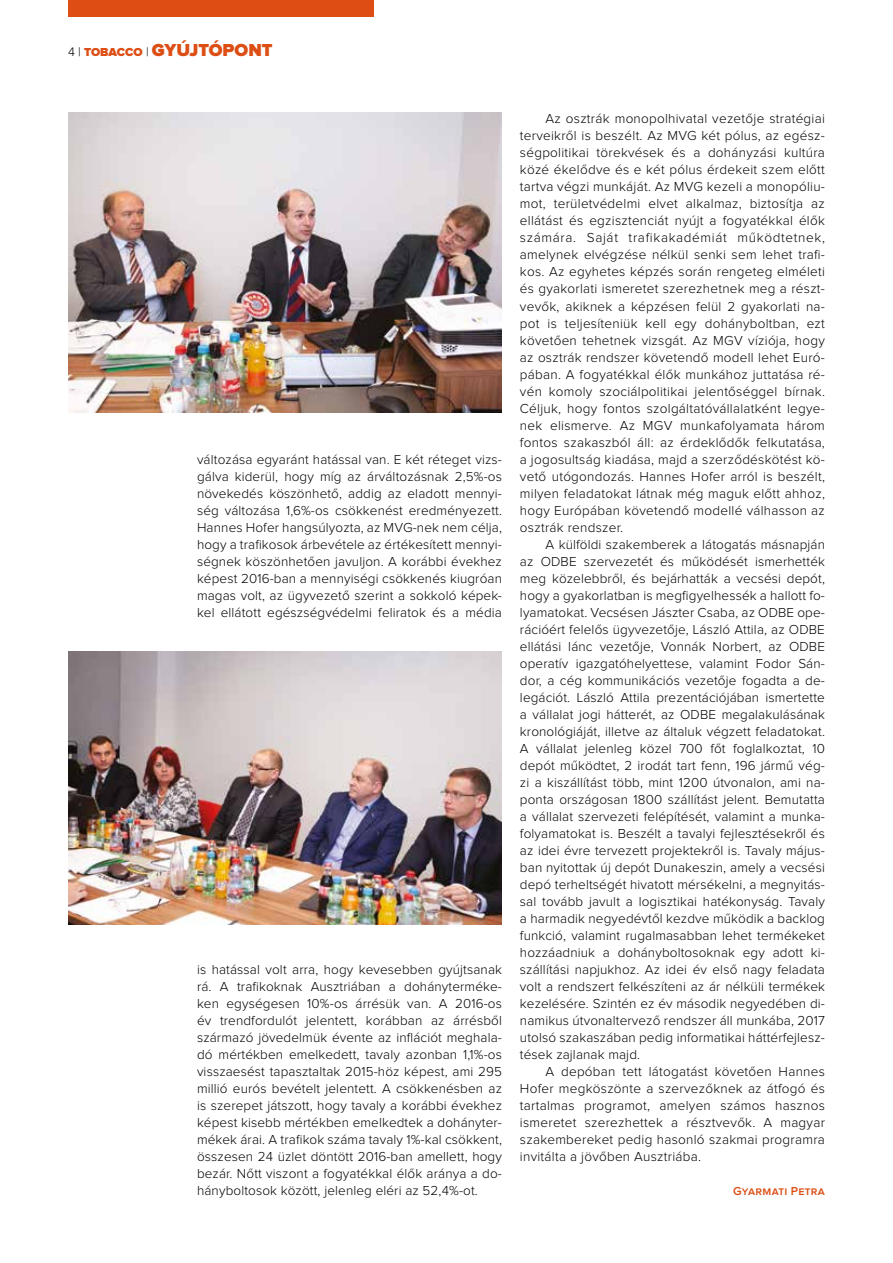
<style>
.page{position:relative;width:893px;height:1263px;background:#fff}
.page>*{position:absolute;margin:0;border:0;box-sizing:border-box;transform-origin:0 0}
.t1{font:900 18px "Proxima Nova";color:#dc4e14}
.t2{font:300 13.5px/17px "Proxima Nova";letter-spacing:.01em;color:#000;text-align:justify}
.t3{font:600 12px "Proxima Nova";letter-spacing:.02em;color:#dc4e14}
.s1{font-weight:300;font-size:12.75px;color:#000}
.s2{font-size:12px}
</style>
<div class="page">
<img style="left:68px;top:112px;width:434px;height:301px">
<img style="left:68px;top:652px;width:434px;height:273px">
<div style="left:68px;top:0;width:305px;height:17px;background:#dc4e14"></div>
<h1 class="t1" style="left:68px;top:42px;width:206px"><span class="s1">4 |</span> <span class="s2">TOBACCO</span> <span class="s1">|</span> GYÚJTÓPONT</h1>
<p class="t2" style="left:197px;top:451px;width:306px">változása egyaránt hatással van. E két réteget vizs&shy;gálva kiderül, hogy míg az árváltozásnak 2,5%-os növekedés köszönhető, addig az eladott mennyi&shy;ség változása 1,6%-os csökkenést eredményezett.<br>Hannes Hofer hangsúlyozta, az MVG-nek nem célja, hogy a trafikosok árbevétele az értékesített mennyi&shy;ségnek köszönhetően javuljon. A korábbi évekhez képest 2016-ban a mennyiségi csökkenés kiugróan magas volt, az ügyvezető szerint a sokkoló képek&shy;kel ellátott egészségvédelmi feliratok és a média</p>
<p class="t2" style="left:197px;top:961px;width:306px">is hatással volt arra, hogy kevesebben gyújtsanak rá. A trafikoknak Ausztriában a dohányterméke&shy;ken egységesen 10%-os árrésük van. A 2016-os év trendfordulót jelentett, korábban az árrésből származó jövedelmük évente az inflációt meghala&shy;dó mértékben emelkedett, tavaly azonban 1,1%-os visszaesést tapasztaltak 2015-höz képest, ami 295 millió eurós bevételt jelentett. A csökkenésben az is szerepet játszott, hogy tavaly a korábbi évekhez képest kisebb mértékben emelkedtek a dohányter&shy;mékek árai. A trafikok száma tavaly 1%-kal csökkent, összesen 24 üzlet döntött 2016-ban amellett, hogy bezár. Nőtt viszont a fogyatékkal élők aránya a do&shy;hányboltosok között, jelenleg eléri az 52,4%-ot.</p>
<p class="t2" style="left:520px;top:111px;width:306px;text-indent:26px">Az osztrák monopolhivatal vezetője stratégiai terveikről is beszélt. Az MVG két pólus, az egész&shy;ségpolitikai törekvések és a dohányzási kultúra közé ékelődve és e két pólus érdekeit szem előtt tartva végzi munkáját. Az MVG kezeli a monopóliu&shy;mot, területvédelmi elvet alkalmaz, biztosítja az ellátást és egzisztenciát nyújt a fogyatékkal élők számára. Saját trafikakadémiát működtetnek, amelynek elvégzése nélkül senki sem lehet trafi&shy;kos. Az egyhetes képzés során rengeteg elméleti és gyakorlati ismeretet szerezhetnek meg a részt&shy;vevők, akiknek a képzésen felül 2 gyakorlati na&shy;pot is teljesíteniük kell egy dohányboltban, ezt követően tehetnek vizsgát. Az MGV víziója, hogy az osztrák rendszer követendő modell lehet Euró&shy;pában. A fogyatékkal élők munkához juttatása ré&shy;vén komoly szociálpolitikai jelentőséggel bírnak.<br>Céljuk, hogy fontos szolgáltatóvállalatként legye&shy;nek elismerve. Az MGV munkafolyamata három fontos szakaszból áll: az érdeklődők felkutatása, a jogosultság kiadása, majd a szerződéskötést kö&shy;vető utógondozás. Hannes Hofer arról is beszélt, milyen feladatokat látnak még maguk előtt ahhoz, hogy Európában követendő modellé válhasson az osztrák rendszer.</p>
<p class="t2" style="left:520px;top:536px;width:306px;text-indent:26px">A külföldi szakemberek a látogatás másnapján az ODBE szervezetét és működését ismerhették meg közelebbről, és bejárhatták a vecsési depót, hogy a gyakorlatban is megfigyelhessék a hallott fo&shy;lyamatokat. Vecsésen Jászter Csaba, az ODBE ope&shy;rációért felelős ügyvezetője, László Attila, az ODBE ellátási lánc vezetője, Vonnák Norbert, az ODBE operatív igazgatóhelyettese, valamint Fodor Sán&shy;dor, a cég kommunikációs vezetője fogadta a de&shy;legációt. László Attila prezentációjában ismertette a vállalat jogi hátterét, az ODBE megalakulásának kronológiáját, illetve az általuk végzett feladatokat.<br>A vállalat jelenleg közel 700 főt foglalkoztat, 10 depót működtet, 2 irodát tart fenn, 196 jármű vég&shy;zi a kiszállítást több, mint 1200 útvonalon, ami na&shy;ponta országosan 1800 szállítást jelent. Bemutatta a vállalat szervezeti felépítését, valamint a munka&shy;folyamatokat is. Beszélt a tavalyi fejlesztésekről és az idei évre tervezett projektekről is. Tavaly május&shy;ban nyitottak új depót Dunakeszin, amely a vecsési depó terheltségét hivatott mérsékelni, a megnyitás&shy;sal tovább javult a logisztikai hatékonyság. Tavaly a harmadik negyedévtől kezdve működik a backlog funkció, valamint rugalmasabban lehet termékeket hozzáadniuk a dohányboltosoknak egy adott ki&shy;szállítási napjukhoz. Az idei év első nagy feladata volt a rendszert felkészíteni az ár nélküli termékek kezelésére. Szintén ez év második negyedében di&shy;namikus útvonaltervező rendszer áll munkába, 2017 utolsó szakaszában pedig informatikai háttérfejlesz&shy;tések zajlanak majd.</p>
<p class="t2" style="left:520px;top:1064px;width:306px;text-indent:26px">A depóban tett látogatást követően Hannes Hofer megköszönte a szervezőknek az átfogó és tartalmas programot, amelyen számos hasznos ismeretet szerezhettek a résztvevők. A magyar szakembereket pedig hasonló szakmai programra invitálta a jövőben Ausztriába.</p>
<p class="t3" style="left:733px;top:1185px;width:93px">Gyarmati Petra</p>
</div>
